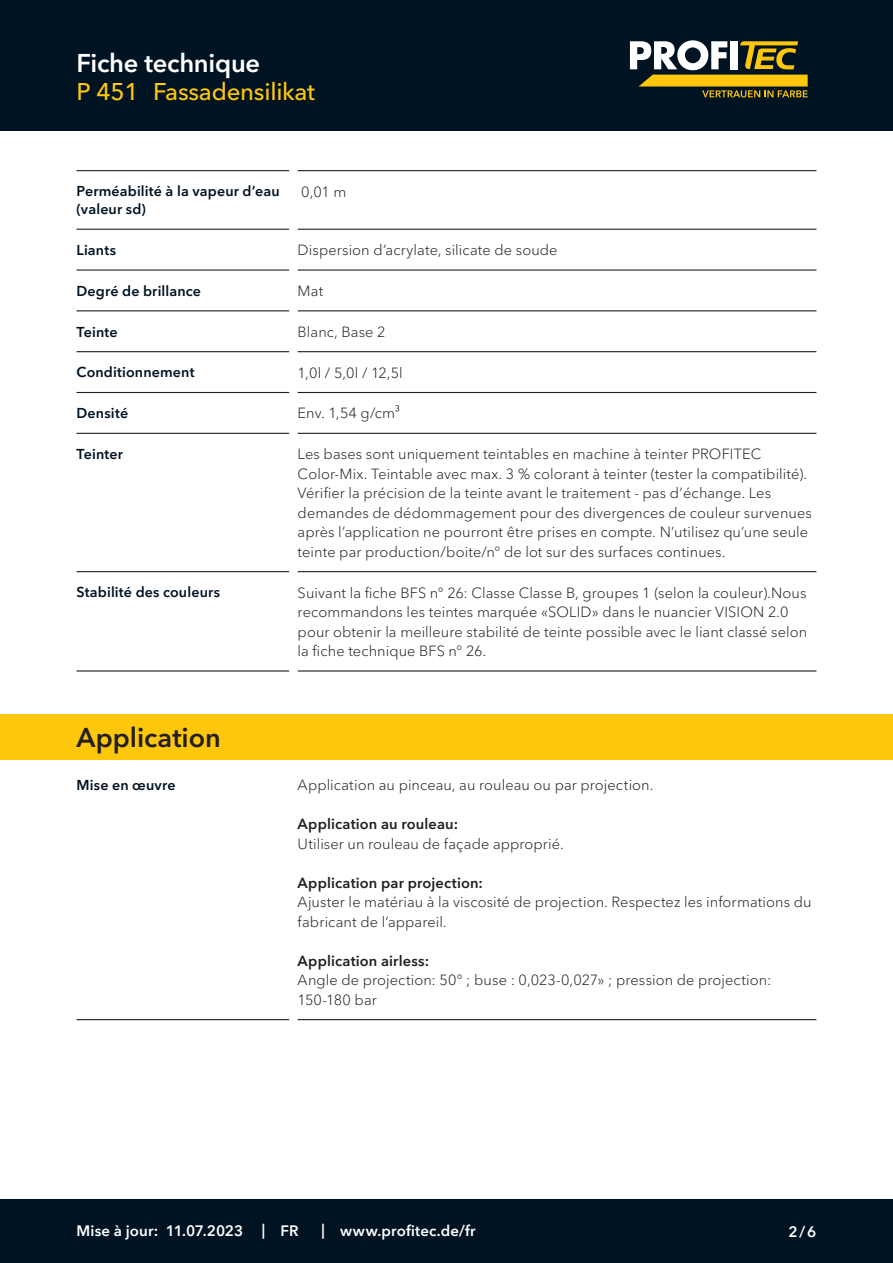
<style>
.page{position:relative;width:893px;height:1263px;background:#fff}
.page>*{position:absolute;margin:0;border:0;box-sizing:border-box;transform-origin:0 0}
.CB_AF_Kapitel_Uebers{font:600 27px "Avenir Next Cyr";color:#231f20}
.CB_AF_Kopf_TM{font:600 25.5px "Avenir Next Cyr";letter-spacing:-.01em;color:#fff}
.CB_AF_Kopf_Produktna{font:500 24px "Avenir Next Cyr";letter-spacing:-.01em;color:#fec70c}
.CB_AF_Fuss_Stand_lin{font:600 15px "Avenir Next Cyr";letter-spacing:.01em;color:#fff}
.CB_AF_Text_Standard{font:300 14.7px/19.5px "Avenir Next Cyr";letter-spacing:.005em;color:#231f20}
.CB_AF_Abschnitt_Uebe{font:600 14.25px/18px "Avenir Next Cyr";letter-spacing:.01em;color:#001322}
.s1{font-weight:600}
</style>
<div class="page">
<div style="left:0;top:0;width:893px;height:131px;background:#001322"></div>
<div style="left:0;top:1199px;width:893px;height:64px;background:#001322"></div>
<svg style="left:630px;top:40px;width:178px;height:58px"></svg>
<hr style="left:77px;top:170px;width:212px;height:1px;background:#231f20">
<hr style="left:298px;top:170px;width:518px;height:1px;background:#231f20">
<hr style="left:77px;top:229px;width:212px;height:1px;background:#231f20">
<hr style="left:298px;top:229px;width:518px;height:1px;background:#231f20">
<hr style="left:77px;top:269px;width:212px;height:2px;background:#231f20">
<hr style="left:298px;top:269px;width:518px;height:2px;background:#231f20">
<hr style="left:77px;top:310px;width:212px;height:1px;background:#231f20">
<hr style="left:298px;top:310px;width:518px;height:1px;background:#231f20">
<hr style="left:77px;top:351px;width:212px;height:1px;background:#231f20">
<hr style="left:298px;top:351px;width:518px;height:1px;background:#231f20">
<hr style="left:77px;top:392px;width:212px;height:1px;background:#231f20">
<hr style="left:298px;top:392px;width:518px;height:1px;background:#231f20">
<hr style="left:77px;top:433px;width:212px;height:1px;background:#231f20">
<hr style="left:298px;top:433px;width:518px;height:1px;background:#231f20">
<hr style="left:77px;top:571px;width:212px;height:1px;background:#231f20">
<hr style="left:298px;top:571px;width:518px;height:1px;background:#231f20">
<hr style="left:77px;top:670px;width:212px;height:1px;background:#231f20">
<hr style="left:298px;top:670px;width:518px;height:1px;background:#231f20">
<hr style="left:77px;top:1019px;width:212px;height:1px;background:#231f20">
<hr style="left:298px;top:1019px;width:518px;height:1px;background:#231f20">
<div style="left:0;top:714px;width:893px;height:46px;background:#fec70c"></div>
<p class="CB_AF_Kopf_TM" style="left:77px;top:47px;width:185px">Fiche technique</p>
<p class="CB_AF_Kopf_Produktna" style="left:77px;top:78px;width:64px">P 451</p>
<p class="CB_AF_Kopf_Produktna" style="left:153px;top:78px;width:163px">Fassadensilikat</p>
<p class="CB_AF_Abschnitt_Uebe" style="left:77px;top:182px;width:205px">Perméabilité à la vapeur d’eau (valeur sd)</p>
<p class="CB_AF_Text_Standard" style="left:301px;top:182px;width:47px">0,01 m</p>
<p class="CB_AF_Abschnitt_Uebe" style="left:77px;top:241px;width:41px">Liants</p>
<p class="CB_AF_Text_Standard" style="left:298px;top:240px;width:261px">Dispersion d’acrylate, silicate de soude</p>
<p class="CB_AF_Abschnitt_Uebe" style="left:77px;top:282px;width:126px">Degré de brillance</p>
<p class="CB_AF_Text_Standard" style="left:298px;top:281px;width:27px">Mat</p>
<p class="CB_AF_Abschnitt_Uebe" style="left:77px;top:322px;width:43px">Teinte</p>
<p class="CB_AF_Text_Standard" style="left:298px;top:322px;width:89px">Blanc, Base 2</p>
<p class="CB_AF_Abschnitt_Uebe" style="left:77px;top:363px;width:120px">Conditionnement</p>
<p class="CB_AF_Text_Standard" style="left:298px;top:363px;width:107px">1,0l / 5,0l / 12,5l</p>
<p class="CB_AF_Abschnitt_Uebe" style="left:77px;top:404px;width:53px">Densité</p>
<p class="CB_AF_Text_Standard" style="left:298px;top:404px;width:104px">Env. 1,54 g/cm³</p>
<p class="CB_AF_Abschnitt_Uebe" style="left:77px;top:445px;width:48px">Teinter</p>
<p class="CB_AF_Text_Standard" style="left:298px;top:444px;width:516px">Les bases sont uniquement teintables en machine à teinter PROFITEC Color-Mix. Teintable avec max. 3 % colorant à teinter (tester la compatibilité).<br>Vérifier la précision de la teinte avant le traitement - pas d’échange. Les demandes de dédommagement pour des divergences de couleur survenues après l’application ne pourront être prises en compte. N’utilisez qu’une seule teinte par production/boite/n° de lot sur des surfaces continues.</p>
<p class="CB_AF_Abschnitt_Uebe" style="left:77px;top:583px;width:145px">Stabilité des couleurs</p>
<p class="CB_AF_Text_Standard" style="left:298px;top:583px;width:511px">Suivant la fiche BFS n° 26: Classe Classe B, groupes 1 (selon la couleur).Nous recommandons les teintes marquée «SOLID» dans le nuancier VISION 2.0 pour obtenir la meilleure stabilité de teinte possible avec le liant classé selon la fiche technique BFS n° 26.</p>
<p class="CB_AF_Kapitel_Uebers" style="left:77px;top:721px;width:146px">Application</p>
<p class="CB_AF_Abschnitt_Uebe" style="left:77px;top:776px;width:101px">Mise en œuvre</p>
<p class="CB_AF_Text_Standard" style="left:298px;top:775px;width:357px">Application au pinceau, au rouleau ou par projection.</p>
<p class="CB_AF_Text_Standard" style="left:298px;top:814px;width:268px"><span class="s1">Application au rouleau:<br></span>Utiliser un rouleau de façade approprié.</p>
<p class="CB_AF_Text_Standard" style="left:298px;top:873px;width:515px"><span class="s1">Application par projection:<br></span>Ajuster le matériau à la viscosité de projection. Respectez les informations du fabricant de l’appareil.</p>
<p class="CB_AF_Text_Standard" style="left:298px;top:951px;width:475px"><span class="s1">Application airless:<br></span>Angle de projection: 50° ; buse : 0,023-0,027» ; pression de projection:<br>150-180 bar</p>
<p class="CB_AF_Fuss_Stand_lin" style="left:77px;top:1222px;width:83px">Mise à jour:</p>
<p class="CB_AF_Fuss_Stand_lin" style="left:166px;top:1222px;width:79px">11.07.2023</p>
<p class="CB_AF_Fuss_Stand_lin" style="left:262px;top:1221px;width:5px">|</p>
<p class="CB_AF_Fuss_Stand_lin" style="left:281px;top:1222px;width:20px">FR</p>
<p class="CB_AF_Fuss_Stand_lin" style="left:321px;top:1221px;width:5px">|</p>
<p class="CB_AF_Fuss_Stand_lin" style="left:340px;top:1222px;width:137px">www.profitec.de/fr</p>
<p class="CB_AF_Fuss_Stand_lin" style="left:788px;top:1222px;width:29px">2/6</p>
</div>
